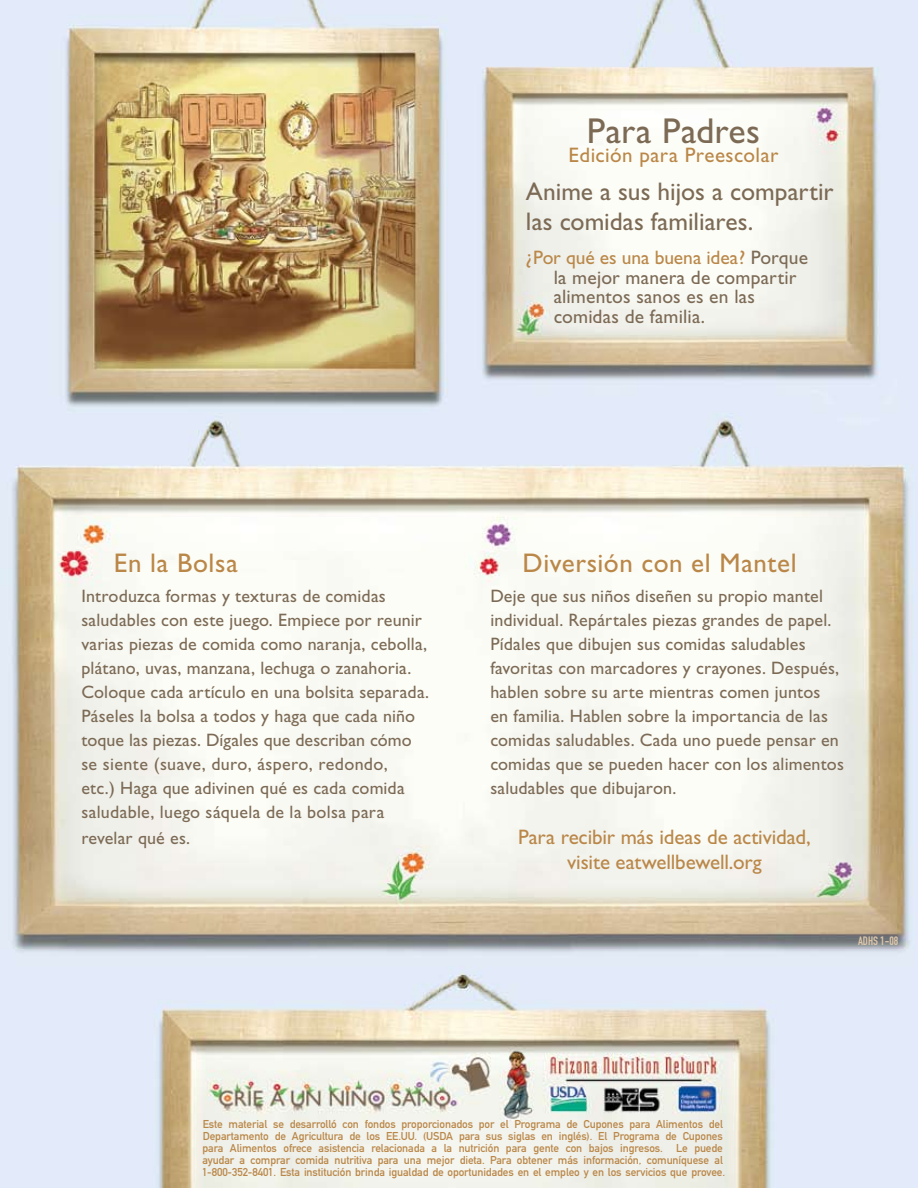
<style>
.page{position:relative;width:918px;height:1188px;background:#fff}
.page>*{position:absolute;margin:0;border:0;box-sizing:border-box;transform-origin:0 0}
.t1{font:36px "Gill Sans";letter-spacing:.005em;color:#7c6a55}
.t2{font:27px "Gill Sans";letter-spacing:.02em;color:#ba8748}
.t3{font:25.5px/30px "Gill Sans";color:#7c6a55}
.t4{font:21px/25.5px "Gill Sans";color:#ba8748;text-align:center}
.t5{font:21px "Gill Sans";letter-spacing:.02em;color:#ba8748}
.t6{font:19.5px/19.5px "Gill Sans";letter-spacing:.005em;color:#7c6a55}
.t7{font:18px/24.2px "Gill Sans";letter-spacing:.01em;color:#7c6a55}
.t8{font:12px "DIN Engschrift";color:#e0c8aa}
.t9{font:11.25px/12px "DIN Mittelschrift";letter-spacing:-.01em;color:#ba8748}
.s1{color:#ba8748}
</style>
<div class="page">
<img style="left:0;top:0;width:918px;height:1188px">
<h1 class="t1" style="left:587px;top:110px;width:175px">Para Padres</h1>
<p class="t5" style="left:569px;top:143px;width:211px">Edición para Preescolar</p>
<h3 class="t3" style="left:526px;top:176px;width:309px">Anime a sus hijos a compartir las comidas familiares.</h3>
<p class="t6" style="left:554px;top:248px;width:256px;text-indent:-28px"><span class="s1">¿Por qué es una buena idea?</span> Porque la mejor manera de compartir alimentos sanos es en las comidas de familia.</p>
<h2 class="t2" style="left:114px;top:548px;width:126px">En la Bolsa</h2>
<p class="t7" style="left:81px;top:584px;width:349px">Introduzca formas y texturas de comidas saludables con este juego. Empiece por reunir varias piezas de comida como naranja, cebolla, plátano, uvas, manzana, lechuga o zanahoria.<br>Coloque cada artículo en una bolsita separada.<br>Páseles la bolsa a todos y haga que cada niño toque las piezas. Dígales que describan cómo se siente (suave, duro, áspero, redondo,<br>etc.) Haga que adivinen qué es cada comida saludable, luego sáquela de la bolsa para revelar qué es.</p>
<h2 class="t2" style="left:523px;top:548px;width:276px">Diversión con el Mantel</h2>
<p class="t7" style="left:490px;top:584px;width:355px">Deje que sus niños diseñen su propio mantel individual. Repártales piezas grandes de papel.<br>Pídales que dibujen sus comidas saludables favoritas con marcadores y crayones. Después, hablen sobre su arte mientras comen juntos<br>en familia. Hablen sobre la importancia de las comidas saludables. Cada uno puede pensar en comidas que se pueden hacer con los alimentos saludables que dibujaron.</p>
<p class="t4" style="left:518px;top:824px;width:294px">Para recibir más ideas de actividad, visite eatwellbewell.org</p>
<p class="t8" style="left:858px;top:934px;width:42px">adhs 1-08</p>
<p class="t9" style="left:202px;top:1118px;width:525px">Este material se desarrolló con fondos proporcionados por el Programa de Cupones para Alimentos del Departamento de Agricultura de los EE.UU. (USDA para sus siglas en inglés). El Programa de Cupones para Alimentos ofrece asistencia relacionada a la nutrición para gente con bajos ingresos. Le puede ayudar a comprar comida nutritiva para una mejor dieta. Para obtener más información, comuníquese al 1-800-352-8401. Esta institución brinda igualdad de oportunidades en el empleo y en los servicios que provee.</p>
</div>
